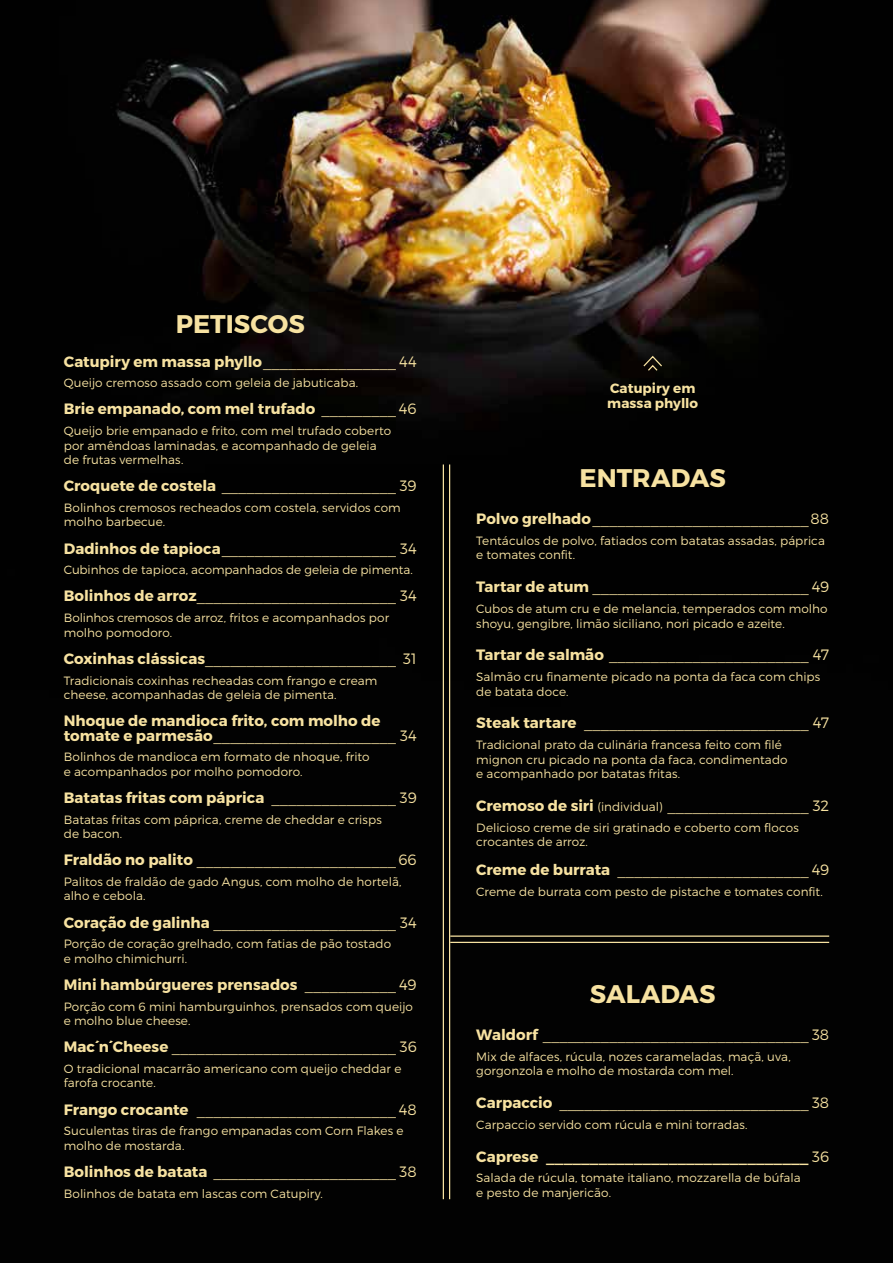
<style>
.page{position:relative;width:893px;height:1263px;background:#fff}
.page>*{position:absolute;margin:0;border:0;box-sizing:border-box;transform-origin:0 0}
.t1{font:700 25.5px "Montserrat";color:#f7e2a1}
.t2{font:300 15px "Montserrat";color:#f7e2a1}
.t3{font:700 15px/14.4px "Montserrat";color:#f7e2a1}
.t4{font:700 13.5px/14.4px "Montserrat";letter-spacing:.005em;color:#f7e2a1}
.t5{font:300 12px/14.4px "Montserrat";letter-spacing:.005em;color:#f7e2a1}
.s1{font-weight:300}
.s2{font-weight:700}
.s3{font-size:12px}
</style>
<div class="page">
<img style="left:0;top:0;width:893px;height:1263px">
<hr style="left:450px;top:935px;width:379px;height:2px;background:#f7e2a1">
<hr style="left:450px;top:942px;width:379px;height:1px;background:#f7e2a1">
<hr style="left:443px;top:464px;width:1px;height:735px;background:#f7e2a1">
<hr style="left:449px;top:464px;width:1px;height:735px;background:#f7e2a1">
<svg style="left:642px;top:355px;width:21px;height:17px"></svg>
<h1 class="t1" style="left:176px;top:308px;width:131px">PETISCOS</h1>
<p class="t3" style="left:64px;top:354px;width:354px">Catupiry em massa phyllo<span class="s1">________________ 44</span></p>
<p class="t5" style="left:64px;top:376px;width:296px">Queijo cremoso assado com geleia de jabuticaba.</p>
<p class="t3" style="left:64px;top:402px;width:354px">Brie empanado, com mel trufado <span class="s1">_________ 46</span></p>
<p class="t5" style="left:64px;top:424px;width:329px">Queijo brie empanado e frito, com mel trufado coberto por amêndoas laminadas, e acompanhado de geleia de frutas vermelhas.</p>
<p class="t2" style="left:64px;top:477px;width:354px"><span class="s2">Croquete de costela</span> _____________________ 39</p>
<p class="t5" style="left:64px;top:500px;width:338px">Bolinhos cremosos recheados com costela, servidos com molho barbecue.</p>
<p class="t2" style="left:64px;top:539px;width:354px"><span class="s2">Dadinhos de tapioca</span>_____________________ 34</p>
<p class="t5" style="left:64px;top:563px;width:351px">Cubinhos de tapioca, acompanhados de geleia de pimenta.</p>
<p class="t2" style="left:64px;top:587px;width:354px"><span class="s2">Bolinhos de arroz</span>________________________ 34</p>
<p class="t5" style="left:64px;top:611px;width:327px">Bolinhos cremosos de arroz, fritos e acompanhados por molho pomodoro.</p>
<p class="t2" style="left:64px;top:649px;width:354px"><span class="s2">Coxinhas clássicas</span>_______________________ 31</p>
<p class="t5" style="left:64px;top:673px;width:315px">Tradicionais coxinhas recheadas com frango e cream cheese, acompanhadas de geleia de pimenta.</p>
<p class="t3" style="left:64px;top:714px;width:354px">Nhoque de mandioca frito, com molho de tomate e parmesão<span class="s1">______________________ 34</span></p>
<p class="t5" style="left:64px;top:750px;width:307px">Bolinhos de mandioca em formato de nhoque, frito e acompanhados por molho pomodoro.</p>
<p class="t3" style="left:64px;top:791px;width:354px">Batatas fritas com páprica <span class="s1">_______________ 39</span></p>
<p class="t5" style="left:64px;top:812px;width:320px">Batatas fritas com páprica, creme de cheddar e crisps de bacon.</p>
<p class="t2" style="left:64px;top:851px;width:354px"><span class="s2">Fraldão no palito</span> ________________________ 66</p>
<p class="t5" style="left:64px;top:874px;width:339px">Palitos de fraldão de gado Angus, com molho de hortelã, alho e cebola.</p>
<p class="t2" style="left:64px;top:913px;width:354px"><span class="s2">Coração de galinha</span> ______________________ 34</p>
<p class="t5" style="left:64px;top:937px;width:329px">Porção de coração grelhado, com fatias de pão tostado e molho chimichurri.</p>
<p class="t3" style="left:64px;top:978px;width:354px">Mini hambúrgueres prensados <span class="s1">___________ 49</span></p>
<p class="t5" style="left:64px;top:999px;width:351px">Porção com 6 mini hamburguinhos, prensados com queijo e molho blue cheese.</p>
<p class="t2" style="left:64px;top:1038px;width:354px"><span class="s2">Mac´n´Cheese</span> ___________________________ 36</p>
<p class="t5" style="left:64px;top:1061px;width:339px">O tradicional macarrão americano com queijo cheddar e farofa crocante.</p>
<p class="t2" style="left:64px;top:1100px;width:354px"><span class="s2">Frango crocante</span> ________________________ 48</p>
<p class="t5" style="left:64px;top:1124px;width:341px">Suculentas tiras de frango empanadas com Corn Flakes e molho de mostarda.</p>
<p class="t2" style="left:64px;top:1162px;width:354px"><span class="s2">Bolinhos de batata</span> ______________________ 38</p>
<p class="t5" style="left:64px;top:1186px;width:261px">Bolinhos de batata em lascas com Catupiry.</p>
<p class="t4" style="left:607px;top:381px;width:93px">Catupiry em massa phyllo</p>
<h1 class="t1" style="left:579px;top:462px;width:148px">ENTRADAS</h1>
<p class="t2" style="left:476px;top:510px;width:354px"><span class="s2">Polvo grelhado</span>__________________________88</p>
<p class="t5" style="left:476px;top:533px;width:350px">Tentáculos de polvo, fatiados com batatas assadas, páprica e tomates confit.</p>
<p class="t2" style="left:476px;top:578px;width:354px"><span class="s2">Tartar de atum</span> __________________________ 49</p>
<p class="t5" style="left:476px;top:601px;width:353px">Cubos de atum cru e de melancia, temperados com molho shoyu, gengibre, limão siciliano, nori picado e azeite.</p>
<p class="t2" style="left:476px;top:646px;width:354px"><span class="s2">Tartar de salmão</span> ________________________ 47</p>
<p class="t5" style="left:476px;top:669px;width:346px">Salmão cru finamente picado na ponta da faca com chips de batata doce.</p>
<p class="t2" style="left:476px;top:714px;width:354px"><span class="s2">Steak tartare</span> ___________________________ 47</p>
<p class="t5" style="left:476px;top:737px;width:313px">Tradicional prato da culinária francesa feito com filé mignon cru picado na ponta da faca, condimentado e acompanhado por batatas fritas.</p>
<p class="t2" style="left:476px;top:796px;width:354px"><span class="s2">Cremoso de siri</span> <span class="s3">(individual)</span> _________________ 32</p>
<p class="t5" style="left:476px;top:820px;width:324px">Delicioso creme de siri gratinado e coberto com flocos crocantes de arroz.</p>
<p class="t2" style="left:476px;top:861px;width:354px"><span class="s2">Creme de burrata</span> _______________________ 49</p>
<p class="t5" style="left:476px;top:884px;width:348px">Creme de burrata com pesto de pistache e tomates confit.</p>
<h1 class="t1" style="left:590px;top:978px;width:127px">SALADAS</h1>
<p class="t2" style="left:476px;top:1025px;width:354px"><span class="s2">Waldorf</span> ________________________________ 38</p>
<p class="t5" style="left:476px;top:1049px;width:316px">Mix de alfaces, rúcula, nozes carameladas, maçã, uva, gorgonzola e molho de mostarda com mel.</p>
<p class="t2" style="left:476px;top:1093px;width:354px"><span class="s2">Carpaccio</span> ______________________________ 38</p>
<p class="t5" style="left:476px;top:1117px;width:273px">Carpaccio servido com rúcula e mini torradas.</p>
<p class="t3" style="left:476px;top:1149px;width:354px">Caprese ______________________________ <span class="s1">36</span></p>
<p class="t5" style="left:476px;top:1171px;width:326px">Salada de rúcula, tomate italiano, mozzarella de búfala e pesto de manjericão.</p>
</div>
